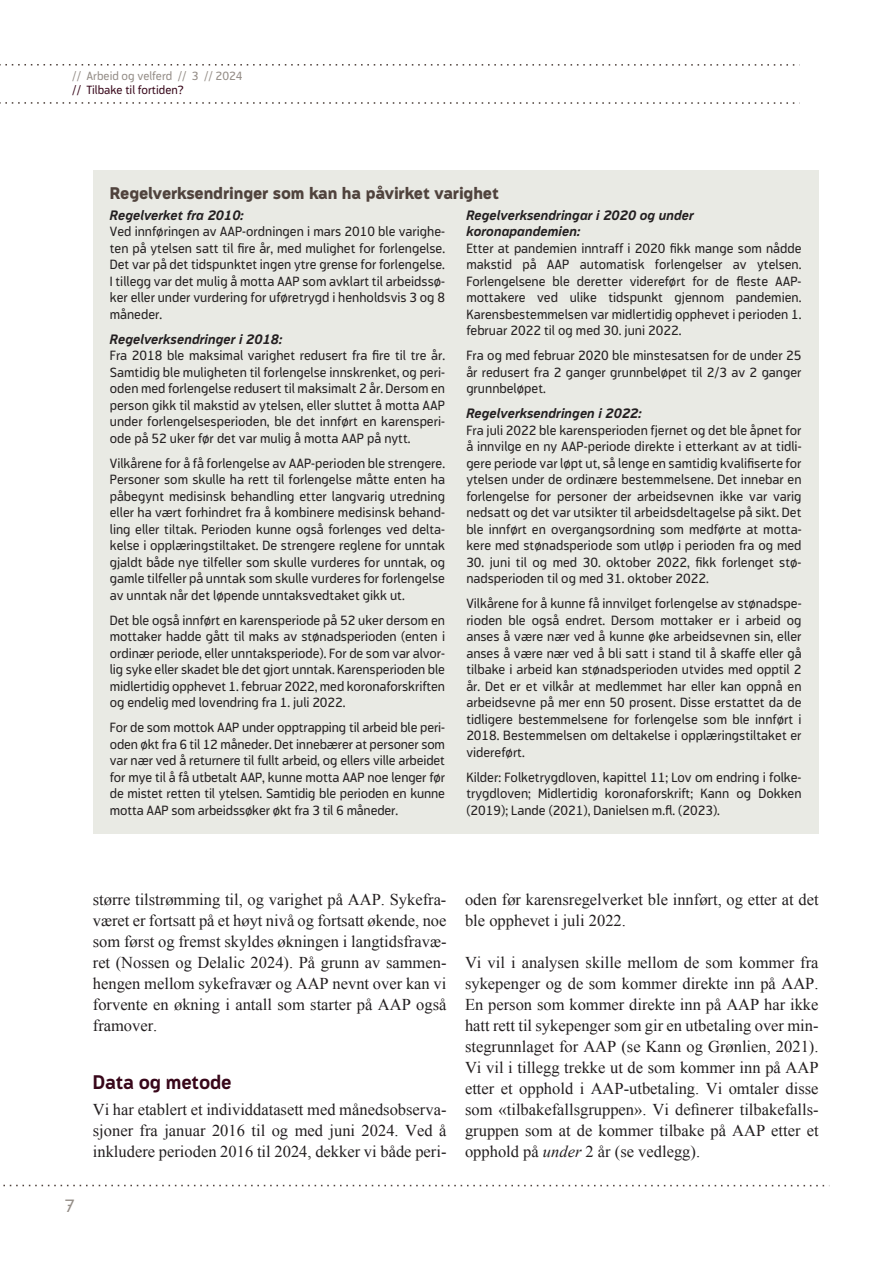
<style>
.page{position:relative;width:893px;height:1263px;background:#fff}
.page>*{position:absolute;margin:0;border:0;box-sizing:border-box;transform-origin:0 0}
.t1{font:700 19.5px "Modus";letter-spacing:-.01em;color:#38071a}
.t2{font:18px "Modus";color:#948d87}
.t3{font:16.5px/21px "Times New Roman";color:#231f20;text-align:justify}
.t4{font:800 16.5px "Modus";letter-spacing:-.01em;color:#50433d}
.t5{font:13.5px/16.5px "Modus";color:#231f20;text-align:justify}
.t6{font:italic 700 13.5px/16.5px "Modus";color:#231f20}
.t7{font:12px "Modus";color:#948d87}
.t8{font:12px "Modus";color:#38071a}
.s1{font-style:italic}
</style>
<div class="page">
<svg style="left:0;top:64px;width:795px;height:2px"></svg>
<svg style="left:0;top:102px;width:795px;height:2px"></svg>
<svg style="left:3px;top:1185px;width:822px;height:1px"></svg>
<div style="left:93px;top:170px;width:726px;height:663px;background:#e9eae4"></div>
<p class="t7" style="left:72px;top:69px;width:172px">// Arbeid og velferd // 3 // 2024</p>
<p class="t8" style="left:72px;top:83px;width:113px">// Tilbake til fortiden?</p>
<p class="t4" style="left:110px;top:184px;width:391px">Regelverksendringer som kan ha påvirket varighet</p>
<p class="t6" style="left:110px;top:207px;width:136px">Regelverket fra 2010:</p>
<p class="t5" style="left:110px;top:223px;width:337px">Ved innføringen av AAP-ordningen i mars 2010 ble varighe&shy;ten på ytelsen satt til fire år, med mulighet for forlengelse.<br>Det var på det tidspunktet ingen ytre grense for forlengelse.<br>I tillegg var det mulig å motta AAP som avklart til arbeidssø&shy;ker eller under vurdering for uføretrygd i henholdsvis 3 og 8 måneder.</p>
<p class="t6" style="left:110px;top:331px;width:174px">Regelverksendringer i 2018:</p>
<p class="t5" style="left:110px;top:347px;width:337px">Fra 2018 ble maksimal varighet redusert fra fire til tre år.<br>Samtidig ble muligheten til forlengelse innskrenket, og peri&shy;oden med forlengelse redusert til maksimalt 2 år. Dersom en person gikk til makstid av ytelsen, eller sluttet å motta AAP under forlengelsesperioden, ble det innført en karensperi&shy;ode på 52 uker før det var mulig å motta AAP på nytt.</p>
<p class="t5" style="left:110px;top:455px;width:337px">Vilkårene for å få forlengelse av AAP-perioden ble strengere.<br>Personer som skulle ha rett til forlengelse måtte enten ha påbegynt medisinsk behandling etter langvarig utredning eller ha vært forhindret fra å kombinere medisinsk behand&shy;ling eller tiltak. Perioden kunne også forlenges ved delta&shy;kelse i opplæringstiltaket. De strengere reglene for unntak gjaldt både nye tilfeller som skulle vurderes for unntak, og gamle tilfeller på unntak som skulle vurderes for forlengelse av unntak når det løpende unntaksvedtaket gikk ut.</p>
<p class="t5" style="left:110px;top:612px;width:337px">Det ble også innført en karensperiode på 52 uker dersom en mottaker hadde gått til maks av stønadsperioden (enten i ordinær periode, eller unntaksperiode). For de som var alvor&shy;lig syke eller skadet ble det gjort unntak. Karensperioden ble midlertidig opphevet 1. februar 2022, med koronaforskriften og endelig med lovendring fra 1. juli 2022.</p>
<p class="t5" style="left:110px;top:719px;width:337px">For de som mottok AAP under opptrapping til arbeid ble peri&shy;oden økt fra 6 til 12 måneder. Det innebærer at personer som var nær ved å returnere til fullt arbeid, og ellers ville arbeidet for mye til å få utbetalt AAP, kunne motta AAP noe lenger før de mistet retten til ytelsen. Samtidig ble perioden en kunne motta AAP som arbeidssøker økt fra 3 til 6 måneder.</p>
<p class="t6" style="left:466px;top:207px;width:229px">Regelverksendringar i 2020 og under koronapandemien:</p>
<p class="t5" style="left:466px;top:240px;width:337px">Etter at pandemien inntraff i 2020 fikk mange som nådde makstid på AAP automatisk forlengelser av ytelsen.<br>Forlengelsene ble deretter videreført for de fleste AAP&shy;mottakere ved ulike tidspunkt gjennom pandemien.<br>Karensbestemmelsen var midlertidig opphevet i perioden 1. februar 2022 til og med 30. juni 2022.</p>
<p class="t5" style="left:466px;top:347px;width:337px">Fra og med februar 2020 ble minstesatsen for de under 25 år redusert fra 2 ganger grunnbeløpet til 2/3 av 2 ganger grunnbeløpet.</p>
<p class="t6" style="left:466px;top:405px;width:177px">Regelverksendringen i 2022:</p>
<p class="t5" style="left:466px;top:422px;width:337px">Fra juli 2022 ble karensperioden fjernet og det ble åpnet for å innvilge en ny AAP-periode direkte i etterkant av at tidli&shy;gere periode var løpt ut, så lenge en samtidig kvalifiserte for ytelsen under de ordinære bestemmelsene. Det innebar en forlengelse for personer der arbeidsevnen ikke var varig nedsatt og det var utsikter til arbeidsdeltagelse på sikt. Det ble innført en overgangsordning som medførte at motta&shy;kere med stønadsperiode som utløp i perioden fra og med</p>
<p class="t5" style="left:466px;top:554px;width:337px">30. juni til og med 30. oktober 2022, fikk forlenget stø&shy;nadsperioden til og med 31. oktober 2022.</p>
<p class="t5" style="left:466px;top:595px;width:337px">Vilkårene for å kunne få innvilget forlengelse av stønadspe&shy;rioden ble også endret. Dersom mottaker er i arbeid og anses å være nær ved å kunne øke arbeidsevnen sin, eller anses å være nær ved å bli satt i stand til å skaffe eller gå tilbake i arbeid kan stønadsperioden utvides med opptil 2 år. Det er et vilkår at medlemmet har eller kan oppnå en arbeidsevne på mer enn 50 prosent. Disse erstattet da de tidligere bestemmelsene for forlengelse som ble innført i 2018. Bestemmelsen om deltakelse i opplæringstiltaket er videreført.</p>
<p class="t5" style="left:466px;top:769px;width:337px">Kilder: Folketrygdloven, kapittel 11; Lov om endring i folke&shy;trygdloven; Midlertidig koronaforskrift; Kann og Dokken (2019); Lande (2021), Danielsen m.fl. (2023).</p>
<h2 class="t2" style="left:65px;top:1195px;width:12px">7</h2>
<p class="t3" style="left:93px;top:889px;width:355px">større tilstrømming til, og varighet på AAP. Sykefra&shy;været er fortsatt på et høyt nivå og fortsatt økende, noe som først og fremst skyldes økningen i langtidsfravæ&shy;ret (Nossen og Delalic 2024). På grunn av sammen&shy;hengen mellom sykefravær og AAP nevnt over kan vi forvente en økning i antall som starter på AAP også framover.</p>
<h1 class="t1" style="left:93px;top:1071px;width:140px">Data og metode</h1>
<p class="t3" style="left:93px;top:1099px;width:355px">Vi har etablert et individdatasett med månedsobserva&shy;sjoner fra januar 2016 til og med juni 2024. Ved å inkludere perioden 2016 til 2024, dekker vi både peri-</p>
<p class="t3" style="left:465px;top:889px;width:355px">oden før karensregelverket ble innført, og etter at det ble opphevet i juli 2022.</p>
<p class="t3" style="left:465px;top:952px;width:355px">Vi vil i analysen skille mellom de som kommer fra sykepenger og de som kommer direkte inn på AAP.<br>En person som kommer direkte inn på AAP har ikke hatt rett til sykepenger som gir en utbetaling over min&shy;stegrunnlaget for AAP (se Kann og Grønlien, 2021).<br>Vi vil i tillegg trekke ut de som kommer inn på AAP etter et opphold i AAP-utbetaling. Vi omtaler disse som «tilbakefallsgruppen». Vi definerer tilbakefalls&shy;gruppen som at de kommer tilbake på AAP etter et opphold på <span class="s1">under</span> 2 år (se vedlegg).</p>
</div>
